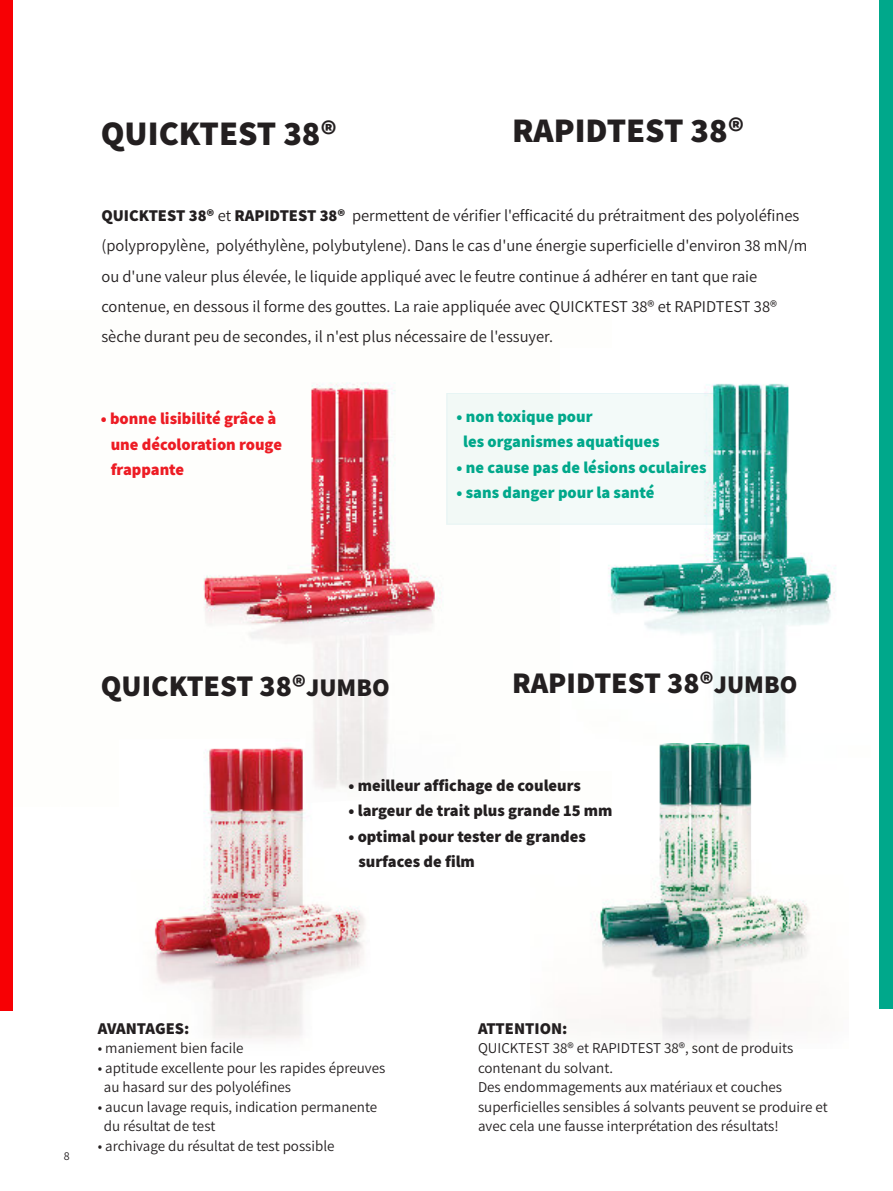
<style>
.page{position:relative;width:893px;height:1191px;background:#fff}
.page>*{position:absolute;margin:0;border:0;box-sizing:border-box;transform-origin:0 0}
.t1{font:800 34.5px "Assistant";color:#231f20}
.t2{font:800 30px "Assistant";color:#231f20}
.t3{font:16.5px/30px "Assistant";color:#231f20}
.t4{font:800 16.5px/25.5px "Assistant";color:#231f20}
.t5{font:800 16.5px/25.5px "Assistant";color:#00a88b}
.t6{font:800 16.5px/25.5px "Assistant";color:#ed1c24}
.t7{font:15px/19.5px "Assistant";color:#231f20}
.t8{font:12px "Assistant";color:#231f20}
.s1{font-weight:800}
.s2{font-size:25.5px}
</style>
<div class="page">
<img style="left:203px;top:382px;width:357px;height:404px">
<img style="left:560px;top:384px;width:276px;height:359px">
<div style="left:446px;top:393px;width:270px;height:131px;background:#f3faf9"></div>
<div style="left:0;top:0;width:13px;height:1011px;background:#f70004"></div>
<div style="left:880px;top:0;width:13px;height:1008px;background:#00a88b"></div>
<img style="left:154px;top:738px;width:217px;height:303px">
<img style="left:530px;top:743px;width:280px;height:298px">
<h1 class="t1" style="left:101px;top:119px;width:238px">QUICKTEST 38®</h1>
<h1 class="t1" style="left:512px;top:116px;width:234px">RAPIDTEST 38®</h1>
<p class="t3" style="left:101px;top:202px;width:708px"><span class="s1">QUICKTEST 38®</span> et <span class="s1">RAPIDTEST 38®</span> permettent de vérifier l'efficacité du prétraitment des polyoléfines (polypropylène, polyéthylène, polybutylene). Dans le cas d'une énergie superficielle d'environ 38 mN/m ou d'une valeur plus élevée, le liquide appliqué avec le feutre continue á adhérer en tant que raie contenue, en dessous il forme des gouttes. La raie appliquée avec QUICKTEST 38® et RAPIDTEST 38® sèche durant peu de secondes, il n'est plus nécessaire de l'essuyer.</p>
<p class="t6" style="left:111px;top:407px;width:173px;text-indent:-10px">• bonne lisibilité grâce à une décoloration rouge frappante</p>
<p class="t5" style="left:463px;top:405px;width:198px;text-indent:-7px">• non toxique pour<br>les organismes aquatiques</p>
<p class="t5" style="left:457px;top:456px;width:252px">• ne cause pas de lésions oculaires</p>
<p class="t5" style="left:457px;top:481px;width:199px">• sans danger pour la santé</p>
<h2 class="t2" style="left:101px;top:673px;width:290px">QUICKTEST 38®<span class="s2">JUMBO</span></h2>
<h2 class="t2" style="left:512px;top:670px;width:287px">RAPIDTEST 38®<span class="s2">JUMBO</span></h2>
<p class="t4" style="left:348px;top:774px;width:234px">• meilleur affichage de couleurs</p>
<p class="t4" style="left:348px;top:799px;width:266px">• largeur de trait plus grande 15 mm</p>
<p class="t4" style="left:358px;top:825px;width:229px;text-indent:-10px">• optimal pour tester de grandes surfaces de film</p>
<p class="t8" style="left:64px;top:1151px;width:7px">8</p>
<p class="t4" style="left:98px;top:1017px;width:93px">AVANTAGES:</p>
<p class="t7" style="left:98px;top:1040px;width:147px">• maniement bien facile</p>
<p class="t7" style="left:104px;top:1059px;width:283px;text-indent:-6px">• aptitude excellente pour les rapides épreuves au hasard sur des polyoléfines</p>
<p class="t7" style="left:104px;top:1098px;width:275px;text-indent:-6px">• aucun lavage requis, indication permanente du résultat de test</p>
<p class="t7" style="left:98px;top:1137px;width:238px">• archivage du résultat de test possible</p>
<p class="t4" style="left:478px;top:1017px;width:91px">ATTENTION:</p>
<p class="t7" style="left:478px;top:1040px;width:351px">QUICKTEST 38® et RAPIDTEST 38®, sont de produits contenant du solvant.<br>Des endommagements aux matériaux et couches superficielles sensibles á solvants peuvent se produire et avec cela une fausse interprétation des résultats!</p>
</div>
